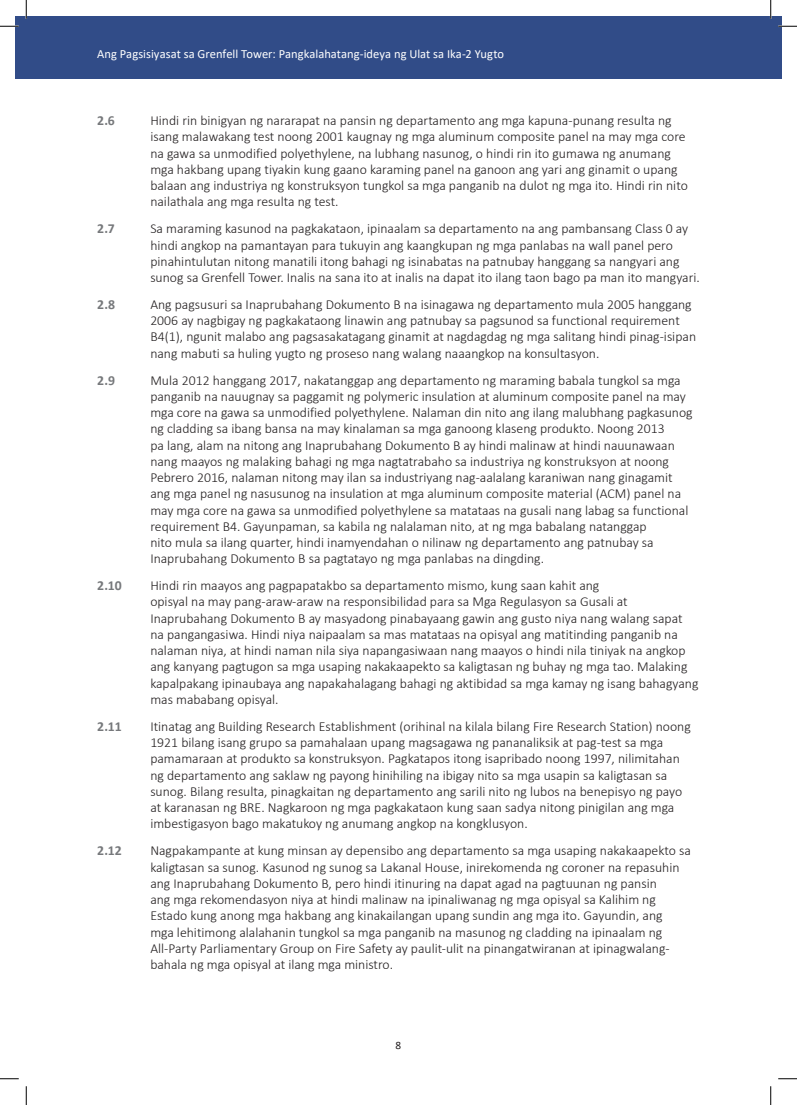
<style>
.page{position:relative;width:797px;height:1105px;background:#fff}
.page>*{position:absolute;margin:0;border:0;box-sizing:border-box;transform-origin:0 0}
.t1{font:300 13.75px/16.2px "Calibri";color:#231f20}
.t2{font:700 13.75px "Calibri";color:#76787b}
.t3{font:12.5px "Calibri";color:#fff}
.t4{font:11.25px "Calibri";color:#231f20}
</style>
<div class="page">
<div style="left:16px;top:16px;width:754px;height:63px;background:#314c88"></div>
<div style="left:770px;top:16px;width:11px;height:63px;background:#314c88"></div>
<svg style="left:0;top:25px;width:19px;height:2px"></svg>
<svg style="left:778px;top:25px;width:19px;height:2px"></svg>
<svg style="left:0;top:1078px;width:19px;height:1px"></svg>
<svg style="left:778px;top:1078px;width:19px;height:1px"></svg>
<svg style="left:25px;top:0;width:2px;height:19px"></svg>
<svg style="left:25px;top:1086px;width:2px;height:19px"></svg>
<svg style="left:770px;top:0;width:1px;height:19px"></svg>
<svg style="left:770px;top:1086px;width:1px;height:19px"></svg>
<p class="t3" style="left:97px;top:45px;width:408px">Ang Pagsisiyasat sa Grenfell Tower: Pangkalahatang-ideya ng Ulat sa Ika-2 Yugto</p>
<p class="t2" style="left:97px;top:111px;width:19px">2.6</p>
<p class="t1" style="left:150px;top:112px;width:539px">Hindi rin binigyan ng nararapat na pansin ng departamento ang mga kapuna-punang resulta ng isang malawakang test noong 2001 kaugnay ng mga aluminum composite panel na may mga core na gawa sa unmodified polyethylene, na lubhang nasunog, o hindi rin ito gumawa ng anumang mga hakbang upang tiyakin kung gaano karaming panel na ganoon ang yari ang ginamit o upang balaan ang industriya ng konstruksyon tungkol sa mga panganib na dulot ng mga ito. Hindi rin nito nailathala ang mga resulta ng test.</p>
<p class="t2" style="left:97px;top:219px;width:19px">2.7</p>
<p class="t1" style="left:150px;top:220px;width:551px">Sa maraming kasunod na pagkakataon, ipinaalam sa departamento na ang pambansang Class 0 ay hindi angkop na pamantayan para tukuyin ang kaangkupan ng mga panlabas na wall panel pero pinahintulutan nitong manatili itong bahagi ng isinabatas na patnubay hanggang sa nangyari ang sunog sa Grenfell Tower. Inalis na sana ito at inalis na dapat ito ilang taon bago pa man ito mangyari.</p>
<p class="t2" style="left:97px;top:295px;width:19px">2.8</p>
<p class="t1" style="left:150px;top:296px;width:547px">Ang pagsusuri sa Inaprubahang Dokumento B na isinagawa ng departamento mula 2005 hanggang 2006 ay nagbigay ng pagkakataong linawin ang patnubay sa pagsunod sa functional requirement B4(1), ngunit malabo ang pagsasakatagang ginamit at nagdagdag ng mga salitang hindi pinag-isipan nang mabuti sa huling yugto ng proseso nang walang naaangkop na konsultasyon.</p>
<p class="t2" style="left:97px;top:370px;width:19px">2.9</p>
<p class="t1" style="left:150px;top:372px;width:544px">Mula 2012 hanggang 2017, nakatanggap ang departamento ng maraming babala tungkol sa mga panganib na nauugnay sa paggamit ng polymeric insulation at aluminum composite panel na may mga core na gawa sa unmodified polyethylene. Nalaman din nito ang ilang malubhang pagkasunog ng cladding sa ibang bansa na may kinalaman sa mga ganoong klaseng produkto. Noong 2013<br>pa lang, alam na nitong ang Inaprubahang Dokumento B ay hindi malinaw at hindi nauunawaan nang maayos ng malaking bahagi ng mga nagtatrabaho sa industriya ng konstruksyon at noong Pebrero 2016, nalaman nitong may ilan sa industriyang nag-aalalang karaniwan nang ginagamit ang mga panel ng nasusunog na insulation at mga aluminum composite material (ACM) panel na may mga core na gawa sa unmodified polyethylene sa matataas na gusali nang labag sa functional requirement B4. Gayunpaman, sa kabila ng nalalaman nito, at ng mga babalang natanggap<br>nito mula sa ilang quarter, hindi inamyendahan o nilinaw ng departamento ang patnubay sa Inaprubahang Dokumento B sa pagtatayo ng mga panlabas na dingding.</p>
<p class="t2" style="left:97px;top:576px;width:26px">2.10</p>
<p class="t1" style="left:150px;top:577px;width:549px">Hindi rin maayos ang pagpapatakbo sa departamento mismo, kung saan kahit ang<br>opisyal na may pang-araw-araw na responsibilidad para sa Mga Regulasyon sa Gusali at Inaprubahang Dokumento B ay masyadong pinabayaang gawin ang gusto niya nang walang sapat na pangangasiwa. Hindi niya naipaalam sa mas matataas na opisyal ang matitinding panganib na nalaman niya, at hindi naman nila siya napangasiwaan nang maayos o hindi nila tiniyak na angkop ang kanyang pagtugon sa mga usaping nakakaapekto sa kaligtasan ng buhay ng mga tao. Malaking kapalpakang ipinaubaya ang napakahalagang bahagi ng aktibidad sa mga kamay ng isang bahagyang mas mababang opisyal.</p>
<p class="t2" style="left:97px;top:717px;width:26px">2.11</p>
<p class="t1" style="left:150px;top:718px;width:542px">Itinatag ang Building Research Establishment (orihinal na kilala bilang Fire Research Station) noong 1921 bilang isang grupo sa pamahalaan upang magsagawa ng pananaliksik at pag-test sa mga pamamaraan at produkto sa konstruksyon. Pagkatapos itong isapribado noong 1997, nilimitahan ng departamento ang saklaw ng payong hinihiling na ibigay nito sa mga usapin sa kaligtasan sa sunog. Bilang resulta, pinagkaitan ng departamento ang sarili nito ng lubos na benepisyo ng payo at karanasan ng BRE. Nagkaroon ng mga pagkakataon kung saan sadya nitong pinigilan ang mga imbestigasyon bago makatukoy ng anumang angkop na kongklusyon.</p>
<p class="t2" style="left:97px;top:841px;width:26px">2.12</p>
<p class="t1" style="left:150px;top:842px;width:542px">Nagpakampante at kung minsan ay depensibo ang departamento sa mga usaping nakakaapekto sa kaligtasan sa sunog. Kasunod ng sunog sa Lakanal House, inirekomenda ng coroner na repasuhin ang Inaprubahang Dokumento B, pero hindi itinuring na dapat agad na pagtuunan ng pansin<br>ang mga rekomendasyon niya at hindi malinaw na ipinaliwanag ng mga opisyal sa Kalihim ng Estado kung anong mga hakbang ang kinakailangan upang sundin ang mga ito. Gayundin, ang<br>mga lehitimong alalahanin tungkol sa mga panganib na masunog ng cladding na ipinaalam ng All-Party Parliamentary Group on Fire Safety ay paulit-ulit na pinangatwiranan at ipinagwalang&shy;bahala ng mga opisyal at ilang mga ministro.</p>
<p class="t4" style="left:395px;top:1037px;width:7px">8</p>
</div>
